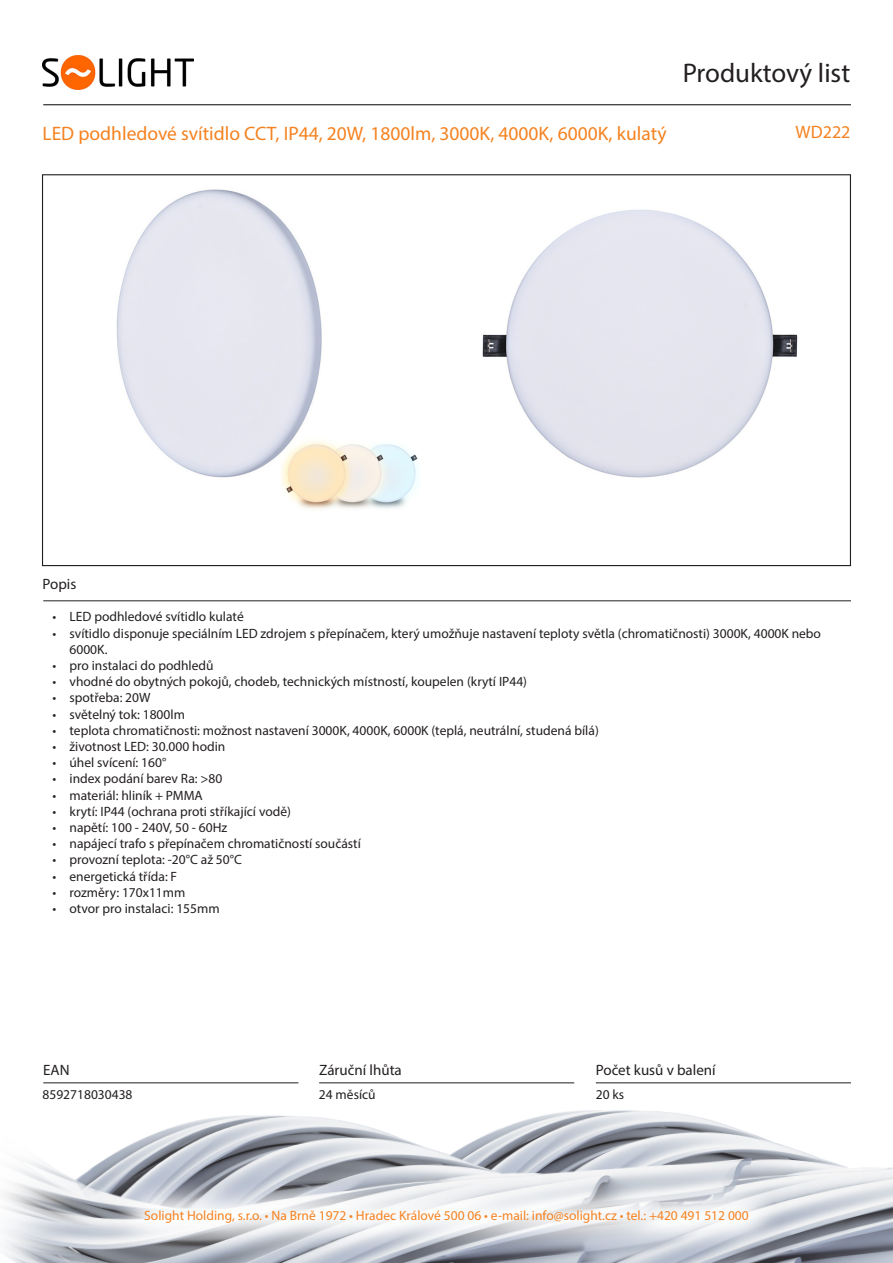
<style>
.page{position:relative;width:893px;height:1263px;background:#fff}
.page>*{position:absolute;margin:0;border:0;box-sizing:border-box;transform-origin:0 0}
.t1{font:27px "Myriad Pro";color:#231f20}
.t2{font:19.5px "Myriad Pro";color:#f58220}
.Kód_produktu{font:18px "Myriad Pro";color:#f58220}
.t3{font:15px "Myriad Pro";color:#231f20}
.t4{font:13.5px/16.2px "Myriad Pro";color:#231f20}
.t5{font:13.5px "Myriad Pro";color:#f58220}
</style>
<div class="page">
<img style="left:3px;top:1082px;width:890px;height:181px">
<hr style="left:43px;top:104px;width:808px;height:1px;background:#231f20">
<hr style="left:43px;top:600px;width:808px;height:1px;background:#231f20">
<hr style="left:596px;top:1082px;width:255px;height:1px;background:#231f20">
<hr style="left:319px;top:1082px;width:255px;height:1px;background:#231f20">
<hr style="left:43px;top:1082px;width:255px;height:1px;background:#231f20">
<svg style="left:109px;top:1175px;width:674px;height:83px"></svg>
<img style="left:43px;top:55px;width:150px;height:34px">
<img style="left:116px;top:189px;width:302px;height:320px">
<img style="left:482px;top:209px;width:316px;height:269px">
<h1 class="t1" style="left:683px;top:56px;width:169px">Produktový list</h1>
<p class="t2" style="left:43px;top:121px;width:625px">LED podhledové svítidlo CCT, IP44, 20W, 1800lm, 3000K, 4000K, 6000K, kulatý</p>
<p class="Kód_produktu" style="left:795px;top:121px;width:56px">WD222</p>
<p class="t3" style="left:43px;top:575px;width:35px">Popis</p>
<p class="t4" style="left:53px;top:609px;width:193px">• LED podhledové svítidlo kulaté</p>
<p class="t4" style="left:70px;top:625px;width:753px;text-indent:-17px">• svítidlo disponuje speciálním LED zdrojem s přepínačem, který umožňuje nastavení teploty světla (chromatičnosti) 3000K, 4000K nebo<br>6000K.</p>
<p class="t4" style="left:53px;top:657px;width:163px">• pro instalaci do podhledů</p>
<p class="t4" style="left:53px;top:673px;width:476px">• vhodné do obytných pokojů, chodeb, technických místností, koupelen (krytí IP44)</p>
<p class="t4" style="left:53px;top:690px;width:100px">• spotřeba: 20W</p>
<p class="t4" style="left:53px;top:706px;width:134px">• světelný tok: 1800lm</p>
<p class="t4" style="left:53px;top:722px;width:548px">• teplota chromatičnosti: možnost nastavení 3000K, 4000K, 6000K (teplá, neutrální, studená bílá)</p>
<p class="t4" style="left:53px;top:738px;width:174px">• životnost LED: 30.000 hodin</p>
<p class="t4" style="left:53px;top:754px;width:115px">• úhel svícení: 160°</p>
<p class="t4" style="left:53px;top:771px;width:171px">• index podání barev Ra: &gt;80</p>
<p class="t4" style="left:53px;top:787px;width:152px">• materiál: hliník + PMMA</p>
<p class="t4" style="left:53px;top:803px;width:240px">• krytí: IP44 (ochrana proti stříkající vodě)</p>
<p class="t4" style="left:53px;top:819px;width:176px">• napětí: 100 - 240V, 50 - 60Hz</p>
<p class="t4" style="left:53px;top:835px;width:310px">• napájecí trafo s přepínačem chromatičností součástí</p>
<p class="t4" style="left:53px;top:852px;width:191px">• provozní teplota: -20°C až 50°C</p>
<p class="t4" style="left:53px;top:868px;width:126px">• energetická třída: F</p>
<p class="t4" style="left:53px;top:884px;width:134px">• rozměry: 170x11mm</p>
<p class="t4" style="left:53px;top:900px;width:169px">• otvor pro instalaci: 155mm</p>
<p class="t3" style="left:43px;top:1060px;width:28px">EAN</p>
<p class="t3" style="left:319px;top:1060px;width:84px">Záruční lhůta</p>
<p class="t3" style="left:596px;top:1060px;width:121px">Počet kusů v balení</p>
<p class="t4" style="left:43px;top:1086px;width:92px">8592718030438</p>
<p class="t4" style="left:319px;top:1086px;width:58px">24 měsíců</p>
<p class="t4" style="left:596px;top:1086px;width:30px">20 ks</p>
<p class="t5" style="left:144px;top:1207px;width:606px">Solight Holding, s.r.o. • Na Brně 1972 • Hradec Králové 500 06 • e-mail: info@solight.cz • tel.: +420 491 512 000</p>
</div>
